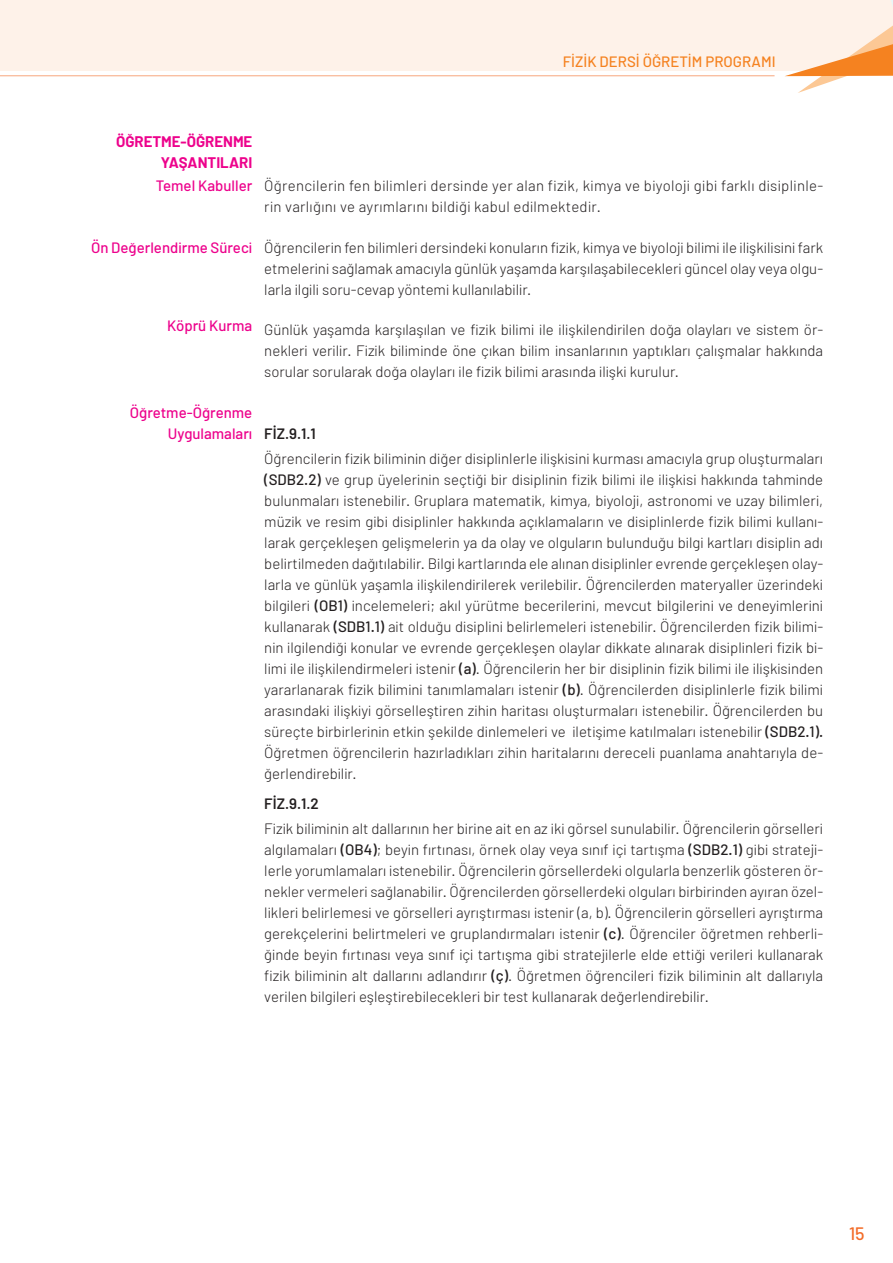
<style>
.page{position:relative;width:893px;height:1263px;background:#fff}
.page>*{position:absolute;margin:0;border:0;box-sizing:border-box;transform-origin:0 0}
.t1{font:500 18px "Barlow";color:#f36c28}
.t2{font:300 15px/21px "Barlow";color:#231f20;text-align:justify}
.t3{font:300 15px/21px "Barlow";letter-spacing:.02em;color:#231f20}
.t4{font:500 15px/21px "Barlow";color:#ed028c}
.t5{font:700 15px/21px "Barlow";color:#ed028c;text-align:right}
.t6{font:500 15px "Barlow";color:#f58220}
.t7{font:600 15px "Barlow";color:#231f20}
.s1{font-weight:500;color:#ed028c}
.s2{font-weight:600;color:#231f20}
.s3{font-weight:500}
</style>
<div class="page">
<div style="left:0;top:0;width:893px;height:71px;background:#fef2e9"></div>
<hr style="left:0;top:75px;width:774px;height:1px;background:#f36c28">
<svg style="left:785px;top:25px;width:108px;height:68px"></svg>
<p class="t6" style="left:563px;top:53px;width:214px">FİZİK DERSİ ÖĞRETİM PROGRAMI</p>
<p class="t5" style="left:116px;top:131px;width:138px">ÖĞRETME-ÖĞRENME<br>YAŞANTILARI</p>
<p class="t3" style="left:264px;top:175px;width:560px;text-indent:-109px"><span class="s1">Temel Kabuller</span> Öğrencilerin fen bilimleri dersinde yer alan fizik, kimya ve biyoloji gibi farklı disiplinle&shy;rin varlığını ve ayrımlarını bildiği kabul edilmektedir.</p>
<p class="t2" style="left:264px;top:237px;width:560px;text-indent:-173px"><span class="s1">Ön Değerlendirme Süreci</span> Öğrencilerin fen bilimleri dersindeki konuların fizik, kimya ve biyoloji bilimi ile ilişkilisini fark etmelerini sağlamak amacıyla günlük yaşamda karşılaşabilecekleri güncel olay veya olgu&shy;larla ilgili soru-cevap yöntemi kullanılabilir.</p>
<p class="t2" style="left:264px;top:319px;width:560px;text-indent:-97px"><sup>Köprü</sup> <sup>Kurma</sup> Günlük yaşamda karşılaşılan ve fizik bilimi ile ilişkilendirilen doğa olayları ve sistem ör&shy;nekleri verilir. Fizik biliminde öne çıkan bilim insanlarının yaptıkları çalışmalar hakkında sorular sorularak doğa olayları ile fizik bilimi arasında ilişki kurulur.</p>
<p class="t4" style="left:168px;top:402px;width:149px;text-indent:-38px">Öğretme-Öğrenme<br>Uygulamaları <span class="s2">FİZ.9.1.1</span></p>
<p class="t2" style="left:264px;top:448px;width:560px">Öğrencilerin fizik biliminin diğer disiplinlerle ilişkisini kurması amacıyla grup oluşturmaları <span class="s3">(SDB2.2)</span> ve grup üyelerinin seçtiği bir disiplinin fizik bilimi ile ilişkisi hakkında tahminde bulunmaları istenebilir. Gruplara matematik, kimya, biyoloji, astronomi ve uzay bilimleri, müzik ve resim gibi disiplinler hakkında açıklamaların ve disiplinlerde fizik bilimi kullanı&shy;larak gerçekleşen gelişmelerin ya da olay ve olguların bulunduğu bilgi kartları disiplin adı belirtilmeden dağıtılabilir. Bilgi kartlarında ele alınan disiplinler evrende gerçekleşen olay&shy;larla ve günlük yaşamla ilişkilendirilerek verilebilir. Öğrencilerden materyaller üzerindeki bilgileri <span class="s3">(OB1)</span> incelemeleri; akıl yürütme becerilerini, mevcut bilgilerini ve deneyimlerini kullanarak <span class="s3">(SDB1.1)</span> ait olduğu disiplini belirlemeleri istenebilir. Öğrencilerden fizik bilimi&shy;nin ilgilendiği konular ve evrende gerçekleşen olaylar dikkate alınarak disiplinleri fizik bi&shy;limi ile ilişkilendirmeleri istenir <span class="s3">(a)</span>. Öğrencilerin her bir disiplinin fizik bilimi ile ilişkisinden yararlanarak fizik bilimini tanımlamaları istenir <span class="s3">(b)</span>. Öğrencilerden disiplinlerle fizik bilimi arasındaki ilişkiyi görselleştiren zihin haritası oluşturmaları istenebilir. Öğrencilerden bu süreçte birbirlerinin etkin şekilde dinlemeleri ve iletişime katılmaları istenebilir <span class="s3">(SDB2.1).<br></span>Öğretmen öğrencilerin hazırladıkları zihin haritalarını dereceli puanlama anahtarıyla de&shy;ğerlendirebilir.</p>
<p class="t7" style="left:264px;top:792px;width:56px">FİZ.9.1.2</p>
<p class="t2" style="left:264px;top:818px;width:560px">Fizik biliminin alt dallarının her birine ait en az iki görsel sunulabilir. Öğrencilerin görselleri algılamaları <span class="s3">(OB4)</span>; beyin fırtınası, örnek olay veya sınıf içi tartışma <span class="s3">(SDB2.1)</span> gibi strateji&shy;lerle yorumlamaları istenebilir. Öğrencilerin görsellerdeki olgularla benzerlik gösteren ör&shy;nekler vermeleri sağlanabilir. Öğrencilerden görsellerdeki olguları birbirinden ayıran özel&shy;likleri belirlemesi ve görselleri ayrıştırması istenir (a, b). Öğrencilerin görselleri ayrıştırma gerekçelerini belirtmeleri ve gruplandırmaları istenir <span class="s3">(c)</span>. Öğrenciler öğretmen rehberli&shy;ğinde beyin fırtınası veya sınıf içi tartışma gibi stratejilerle elde ettiği verileri kullanarak fizik biliminin alt dallarını adlandırır <span class="s3">(ç)</span>. Öğretmen öğrencileri fizik biliminin alt dallarıyla verilen bilgileri eşleştirebilecekleri bir test kullanarak değerlendirebilir.</p>
<p class="t1" style="left:849px;top:1222px;width:17px">15</p>
</div>
